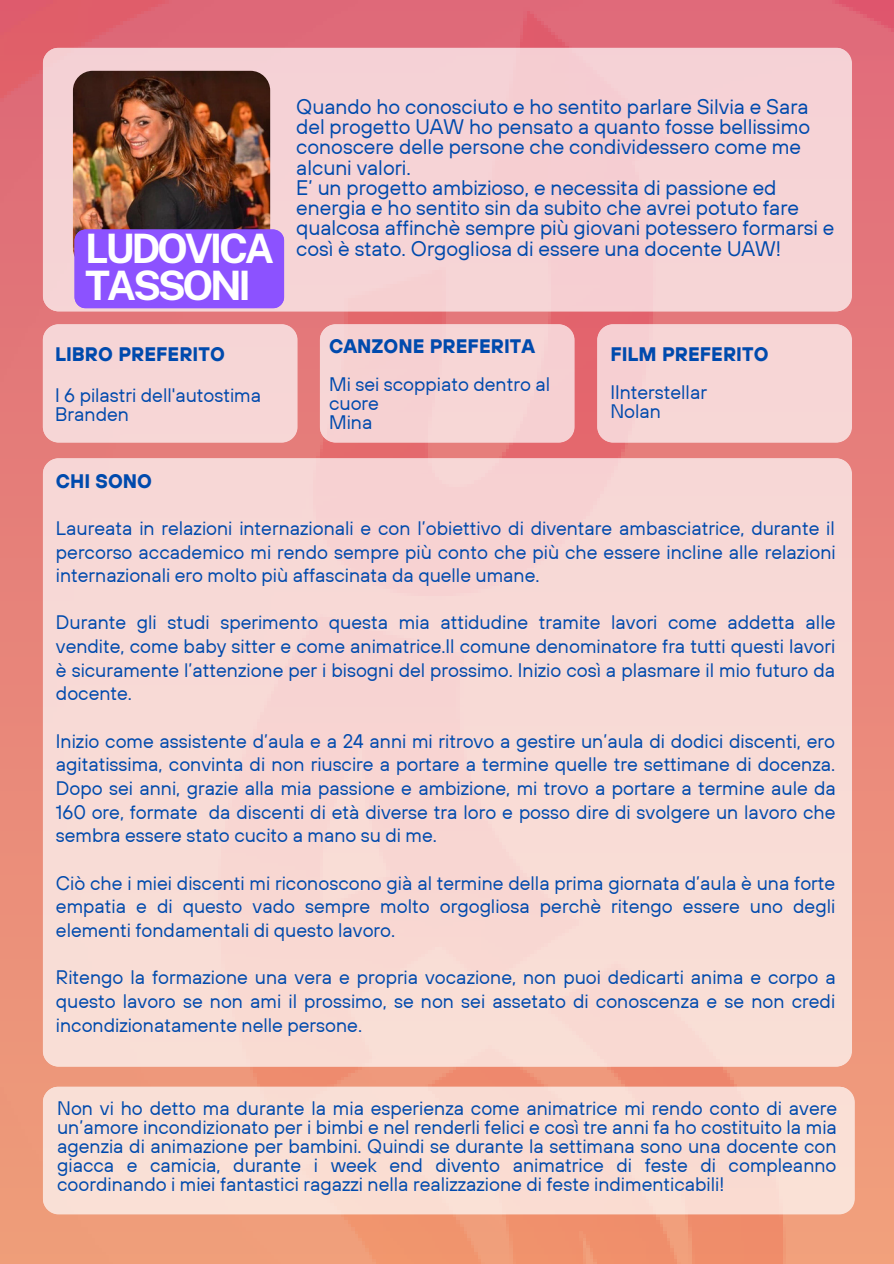
<style>
.page{position:relative;width:894px;height:1264px;background:#fff}
.page>*{position:absolute;margin:0;border:0;box-sizing:border-box;transform-origin:0 0}
.t1{font:700 40.5px "Public Sans";letter-spacing:-.08em;color:#fff}
.t2{font:21px/20.2px "TT Hoves";color:#004aad}
.t3{font:19.5px/23.7px "TT Hoves";color:#004aad;text-align:justify}
.t4{font:700 19.5px "TT Hoves";color:#004aad}
</style>
<div class="page">
<img style="left:0;top:0;width:893px;height:1263px">
<div style="left:43px;top:48px;width:808px;height:263px;background:#f6d2d6"></div>
<img style="left:73px;top:71px;width:197px;height:197px;border-radius:20px">
<div style="left:43px;top:324px;width:254px;height:118px;background:#f6d6d6"></div>
<div style="left:320px;top:324px;width:254px;height:118px;background:#f6d1d2"></div>
<div style="left:597px;top:324px;width:254px;height:118px;background:#f7d6d6"></div>
<div style="left:43px;top:1086px;width:811px;height:127px;background:#fadfd6"></div>
<div style="left:75px;top:229px;width:209px;height:79px;background:#8c52ff"></div>
<div style="left:43px;top:458px;width:808px;height:608px;background:#f8d9d6"></div>
<p class="t1" style="left:85px;top:225px;width:190px">LUDOVICA</p>
<p class="t1" style="left:85px;top:262px;width:167px">TASSONI</p>
<p class="t4" style="left:55px;top:341px;width:171px">LIBRO PREFERITO</p>
<p class="t3" style="left:55px;top:385px;width:207px;line-height:19.2px">I 6 pilastri dell'autostima<br>Branden</p>
<p class="t2" style="left:296px;top:96px;width:515px">Quando ho conosciuto e ho sentito parlare Silvia e Sara del progetto UAW ho pensato a quanto fosse bellissimo conoscere delle persone che condividessero come me alcuni valori.</p>
<p class="t2" style="left:296px;top:177px;width:539px">E’ un progetto ambizioso, e necessita di passione ed energia e ho sentito sin da subito che avrei potuto fare qualcosa affinchè sempre più giovani potessero formarsi e così è stato. Orgogliosa di essere una docente UAW!</p>
<p class="t4" style="left:329px;top:333px;width:207px">CANZONE PREFERITA</p>
<p class="t3" style="left:329px;top:374px;width:222px;line-height:19.2px">Mi sei scoppiato dentro al cuore</p>
<p class="t3" style="left:329px;top:410px;width:45px">Mina</p>
<p class="t4" style="left:610px;top:341px;width:160px">FILM PREFERITO</p>
<p class="t3" style="left:610px;top:380px;width:98px">IInterstellar</p>
<p class="t3" style="left:610px;top:399px;width:52px">Nolan</p>
<p class="t4" style="left:56px;top:468px;width:98px">CHI SONO</p>
<p class="t3" style="left:56px;top:516px;width:781px">Laureata in relazioni internazionali e con l’obiettivo di diventare ambasciatrice, durante il percorso accademico mi rendo sempre più conto che più che essere incline alle relazioni internazionali ero molto più affascinata da quelle umane.</p>
<p class="t3" style="left:56px;top:610px;width:780px">Durante gli studi sperimento questa mia attidudine tramite lavori come addetta alle vendite, come baby sitter e come animatrice.Il comune denominatore fra tutti questi lavori è sicuramente l’attenzione per i bisogni del prossimo. Inizio così a plasmare il mio futuro da docente.</p>
<p class="t3" style="left:56px;top:728px;width:781px">Inizio come assistente d’aula e a 24 anni mi ritrovo a gestire un’aula di dodici discenti, ero agitatissima, convinta di non riuscire a portare a termine quelle tre settimane di docenza.<br>Dopo sei anni, grazie alla mia passione e ambizione, mi trovo a portare a termine aule da 160 ore, formate da discenti di età diverse tra loro e posso dire di svolgere un lavoro che sembra essere stato cucito a mano su di me.</p>
<p class="t3" style="left:56px;top:870px;width:780px">Ciò che i miei discenti mi riconoscono già al termine della prima giornata d’aula è una forte empatia e di questo vado sempre molto orgogliosa perchè ritengo essere uno degli elementi fondamentali di questo lavoro.</p>
<p class="t3" style="left:56px;top:965px;width:781px">Ritengo la formazione una vera e propria vocazione, non puoi dedicarti anima e corpo a questo lavoro se non ami il prossimo, se non sei assetato di conoscenza e se non credi incondizionatamente nelle persone.</p>
<p class="t3" style="left:57px;top:1097px;width:781px;line-height:19.2px">Non vi ho detto ma durante la mia esperienza come animatrice mi rendo conto di avere un’amore incondizionato per i bimbi e nel renderli felici e così tre anni fa ho costituito la mia agenzia di animazione per bambini. Quindi se durante la settimana sono una docente con giacca e camicia, durante i week end divento animatrice di feste di compleanno coordinando i miei fantastici ragazzi nella realizzazione di feste indimenticabili!</p>
</div>
